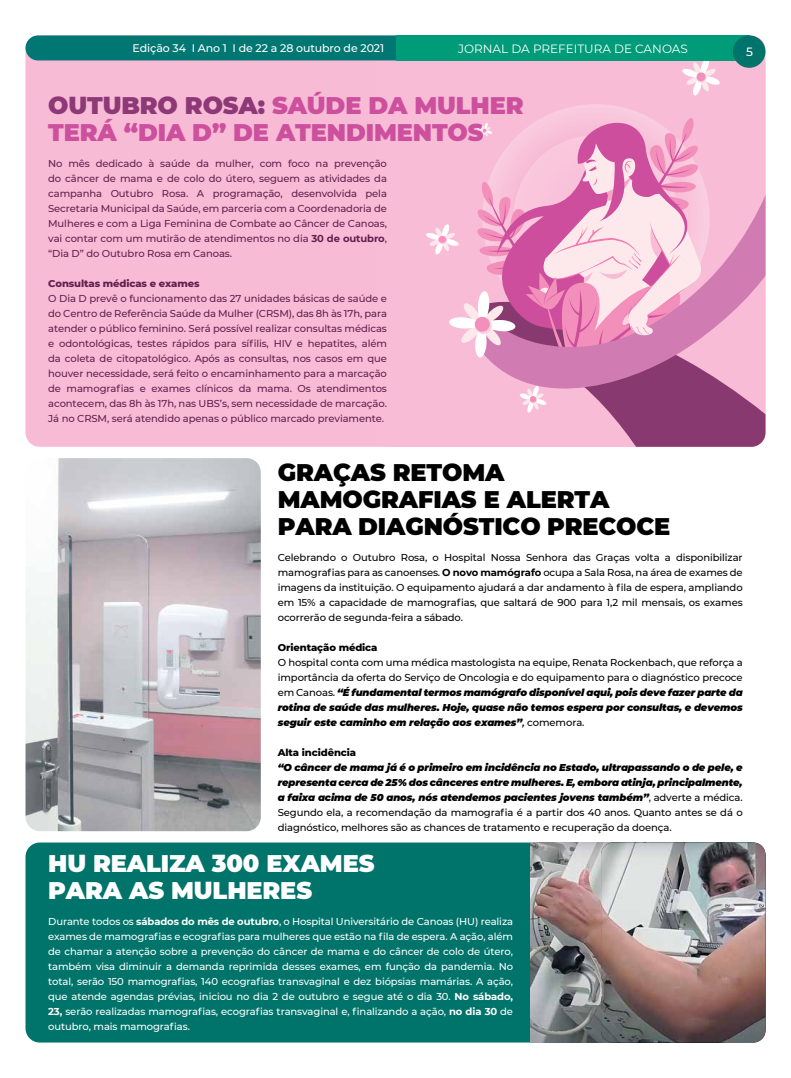
<style>
.page{position:relative;width:791px;height:1078px;background:#fff}
.page>*{position:absolute;margin:0;border:0;box-sizing:border-box;transform-origin:0 0}
.t1{font:900 24px/27px "Montserrat";letter-spacing:-.005em;color:#000}
.t2{font:900 24px/27px "Montserrat";letter-spacing:-.005em;color:#cc509d}
.t3{font:900 24px/27px "Montserrat";letter-spacing:-.005em;color:#fff}
.t4{font:12px "Montserrat";color:#fff}
.t5{font:500 12px "Montserrat";color:#fff}
.t6{font:500 11px "Montserrat";letter-spacing:-.01em;color:#fff}
.t7{font:500 10px/15px "Montserrat";letter-spacing:-.01em;color:#622050;text-align:justify}
.t8{font:500 10px/15px "Montserrat";letter-spacing:-.01em;color:#000;text-align:justify}
.t9{font:500 10px/15px "Montserrat";letter-spacing:-.01em;color:#fff;text-align:justify}
.t10{font:italic 900 10px/15px "Montserrat";letter-spacing:-.01em;color:#000;text-align:justify}
.t11{font:800 10px "Montserrat";letter-spacing:-.01em;color:#000}
.t12{font:800 10px "Montserrat";letter-spacing:-.01em;color:#622050}
.s1{color:#8d3977}
.s2{font-weight:700}
.s3{font-weight:900;font-style:italic}
.s4{font-weight:600;font-style:italic}
.s5{font-weight:500;font-style:normal}
</style>
<div class="page">
<div style="left:26px;top:842px;width:739px;height:200px;background:#00746b;border-radius:14px"></div>
<div style="left:26px;top:35px;width:739px;height:411px;background:#f8bbd5;border-radius:14px"></div>
<svg style="left:613px;top:417px;width:152px;height:29px;background:#914477"></svg>
<svg style="left:479px;top:56px;width:286px;height:361px"></svg>
<svg style="left:682px;top:60px;width:38px;height:36px"></svg>
<svg style="left:426px;top:111px;width:286px;height:302px"></svg>
<img style="left:530px;top:842px;width:71px;height:200px">
<img style="left:601px;top:842px;width:164px;height:200px">
<img style="left:26px;top:458px;width:235px;height:373px">
<div style="left:26px;top:35px;width:370px;height:25px;background:#007772"></div>
<div style="left:396px;top:35px;width:353px;height:25px;background:#009b79"></div>
<div style="left:733px;top:35px;width:32px;height:33px;background:#00746b;border-radius:50%"></div>
<p class="t6" style="left:133px;top:40px;width:253px">Edição 34 I Ano 1 I de 22 a 28 outubro de 2021</p>
<p class="t4" style="left:458px;top:40px;width:231px">JORNAL DA PREFEITURA DE CANOAS</p>
<h1 class="t2" style="left:48px;top:90px;width:477px"><span class="s1">OUTUBRO ROSA:</span> SAÚDE DA MULHER<br>TERÁ “DIA D” DE ATENDIMENTOS</h1>
<p class="t7" style="left:48px;top:155px;width:340px">No mês dedicado à saúde da mulher, com foco na prevenção do câncer de mama e de colo do útero, seguem as atividades da campanha Outubro Rosa. A programação, desenvolvida pela Secretaria Municipal da Saúde, em parceria com a Coordenadoria de Mulheres e com a Liga Feminina de Combate ao Câncer de Canoas, vai contar com um mutirão de atendimentos no dia <span class="s2">30 de outubro</span>, “Dia D” do Outubro Rosa em Canoas.</p>
<p class="t12" style="left:48px;top:276px;width:153px">Consultas médicas e exames</p>
<p class="t7" style="left:48px;top:290px;width:340px">O Dia D prevê o funcionamento das 27 unidades básicas de saúde e do Centro de Referência Saúde da Mulher (CRSM), das 8h às 17h, para atender o público feminino. Será possível realizar consultas médicas e odontológicas, testes rápidos para sífilis, HIV e hepatites, além da coleta de citopatológico. Após as consultas, nos casos em que houver necessidade, será feito o encaminhamento para a marcação de mamografias e exames clínicos da mama. Os atendimentos acontecem, das 8h às 17h, nas UBS’s, sem necessidade de marcação.<br>Já no CRSM, será atendido apenas o público marcado previamente.</p>
<p class="t5" style="left:746px;top:44px;width:8px">5</p>
<h1 class="t1" style="left:278px;top:458px;width:394px">GRAÇAS RETOMA<br>MAMOGRAFIAS E ALERTA<br>PARA DIAGNÓSTICO PRECOCE</h1>
<p class="t8" style="left:278px;top:549px;width:466px">Celebrando o Outubro Rosa, o Hospital Nossa Senhora das Graças volta a disponibilizar mamografias para as canoenses. <span class="s2">O novo mamógrafo</span> ocupa a Sala Rosa, na área de exames de imagens da instituição. O equipamento ajudará a dar andamento à fila de espera, ampliando em 15% a capacidade de mamografias, que saltará de 900 para 1,2 mil mensais, os exames ocorrerão de segunda-feira a sábado.</p>
<p class="t11" style="left:278px;top:640px;width:101px">Orientação médica</p>
<p class="t8" style="left:278px;top:654px;width:466px">O hospital conta com uma médica mastologista na equipe, Renata Rockenbach, que reforça a importância da oferta do Serviço de Oncologia e do equipamento para o diagnóstico precoce em Canoas. <span class="s3">“É fundamental termos mamógrafo disponível aqui, pois deve fazer parte da rotina de saúde das mulheres. Hoje, quase não temos espera por consultas, e devemos seguir este caminho em relação aos exames”</span><span class="s4">,</span> comemora.</p>
<p class="t11" style="left:278px;top:745px;width:80px">Alta incidência</p>
<p class="t10" style="left:278px;top:759px;width:466px">“O câncer de mama já é o primeiro em incidência no Estado, ultrapassando o de pele, e representa cerca de 25% dos cânceres entre mulheres. E, embora atinja, principalmente, a faixa acima de 50 anos, nós atendemos pacientes jovens também”<span class="s5">, adverte a médica.<br>Segundo ela, a recomendação da mamografia é a partir dos 40 anos. Quanto antes se dá o diagnóstico, melhores são as chances de tratamento e recuperação da doença.</span></p>
<h1 class="t3" style="left:48px;top:848px;width:328px">HU REALIZA 300 EXAMES<br>PARA AS MULHERES</h1>
<p class="t9" style="left:48px;top:913px;width:466px">Durante todos os <span class="s2">sábados do mês de outubro</span>, o Hospital Universitário de Canoas (HU) realiza exames de mamografias e ecografias para mulheres que estão na fila de espera. A ação, além de chamar a atenção sobre a prevenção do câncer de mama e do câncer de colo de útero, também visa diminuir a demanda reprimida desses exames, em função da pandemia. No total, serão 150 mamografias, 140 ecografias transvaginal e dez biópsias mamárias. A ação, que atende agendas prévias, iniciou no dia 2 de outubro e segue até o dia 30. <span class="s2">No sábado, 23,</span> serão realizadas mamografias, ecografias transvaginal e, finalizando a ação, <span class="s2">no dia 30</span> de outubro, mais mamografias.</p>
</div>
